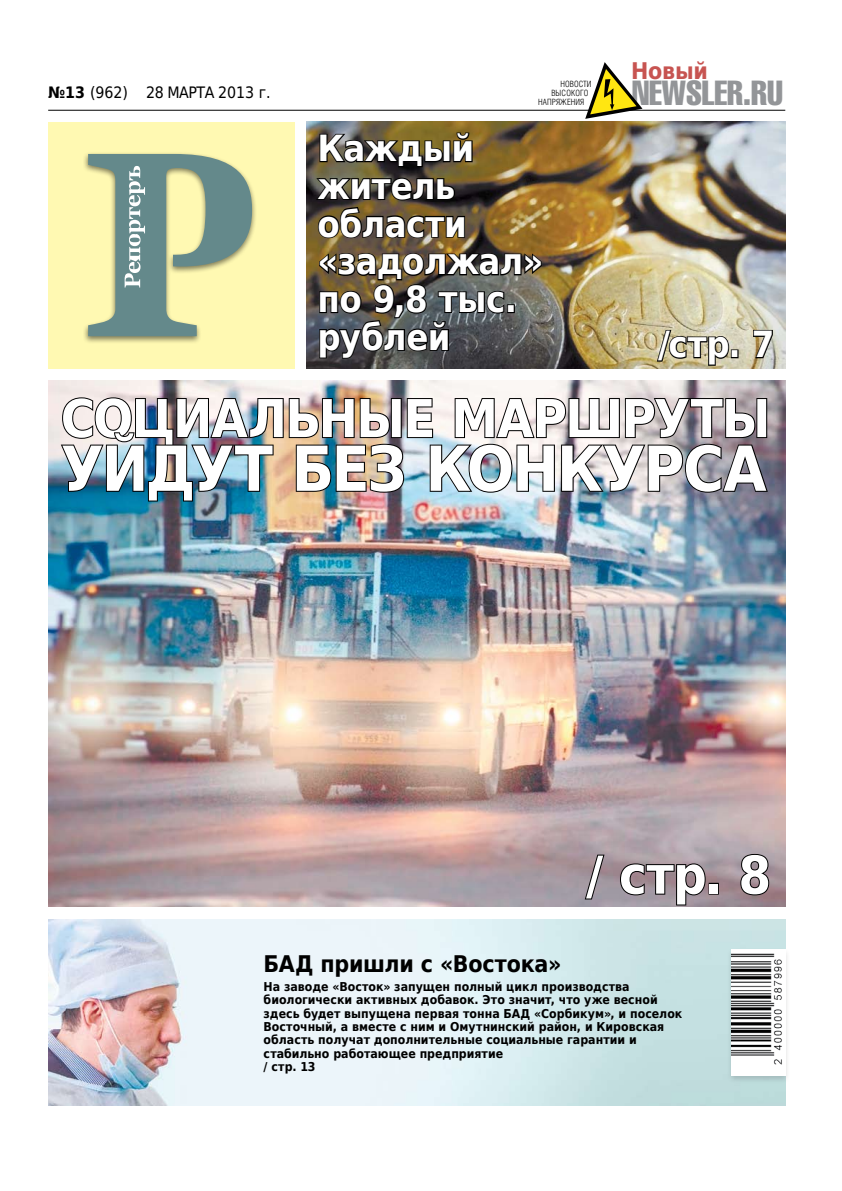
<style>
.page{position:relative;width:842px;height:1191px;background:#fff}
.page>*{position:absolute;margin:0;border:0;box-sizing:border-box;transform-origin:0 0}
.t1{font:700 62px "DejaVu Sans Condensed";letter-spacing:-.03em;color:#fff}
.t2{font:700 52.1px "DejaVu Sans Condensed";letter-spacing:-.03em;color:#fff}
.t3{font:700 36.1px/37.7px "DejaVu Sans Condensed";letter-spacing:-.015em;color:#fff}
.t4{font:34.2px "Helios Compressed";color:#939598}
.t5{font:700 23px "DejaVu Sans Condensed";letter-spacing:-.015em;color:#000}
.t6{font:700 23px "DejaVu Sans Condensed";letter-spacing:-.01em;color:#c75451}
.t7{font:15.8px "DejaVu Sans Condensed";letter-spacing:-.015em;color:#000}
.t8{font:700 12.3px/13.4px "DejaVu Sans Condensed";color:#000}
.t9{font:300 8.6px "Helios Cond";letter-spacing:.015em;color:#000}
.s1{font-weight:700}
</style>
<div class="page">
<img style="left:48px;top:919px;width:737px;height:187px">
<div style="left:48px;top:122px;width:247px;height:246px;background:#fff9b2"></div>
<hr style="left:48px;top:110px;width:737px;height:1px;background:#000">
<svg style="left:585px;top:62px;width:57px;height:57px"></svg>
<div style="left:726px;top:947px;width:69px;height:141px;background:#000;opacity:.15"></div>
<img style="left:731px;top:949px;width:54px;height:126px">
<img style="left:306px;top:122px;width:479px;height:246px">
<img style="left:48px;top:380px;width:737px;height:526px">
<img style="left:59px;top:132px;width:715px;height:370px">
<svg style="left:584px;top:853px;width:22px;height:48px"></svg>
<svg style="left:619px;top:862px;width:88px;height:44px;background:#7f7178"></svg>
<div style="left:709px;top:882px;width:10px;height:12px;border:2px solid #000"></div>
<svg style="left:739px;top:853px;width:31px;height:43px"></svg>
<h3 class="t6" style="left:631px;top:52px;width:78px">Новый</h3>
<p class="t7" style="left:48px;top:79px;width:224px"><span class="s1">№13</span> (962) 28 марта 2013 г.</p>
<h3 class="t4" style="left:632px;top:75px;width:152px">NEWSLER.RU</h3>
<p class="t9" style="left:560px;top:79px;width:33px">Новости</p>
<p class="t9" style="left:551px;top:88px;width:39px">высокого</p>
<p class="t9" style="left:538px;top:97px;width:48px">напряжения</p>
<h3 class="t3" style="left:317px;top:129px;width:227px">Каждый житель области «задолжал» по 9,8 тыс. рублей</h3>
<h3 class="t3" style="left:658px;top:325px;width:118px">/стр. 7</h3>
<h2 class="t2" style="left:61px;top:376px;width:711px">СОЦИАЛЬНЫЕ МАРШРУТЫ</h2>
<h1 class="t1" style="left:61px;top:418px;width:707px">УЙДУТ БЕЗ КОНКУРСА</h1>
<h2 class="t2" style="left:586px;top:832px;width:187px">/ стр. 8</h2>
<h3 class="t5" style="left:264px;top:944px;width:299px">БАД пришли с «Востока»</h3>
<p class="t8" style="left:264px;top:979px;width:420px">На заводе «Восток» запущен полный цикл производства биологически активных добавок. Это значит, что уже весной здесь будет выпущена первая тонна БАД «Сорбикум», и поселок Восточный, а вместе с ним и Омутнинский район, и Кировская область получат дополнительные социальные гарантии и стабильно работающее предприятие<br>/ стр. 13</p>
</div>
